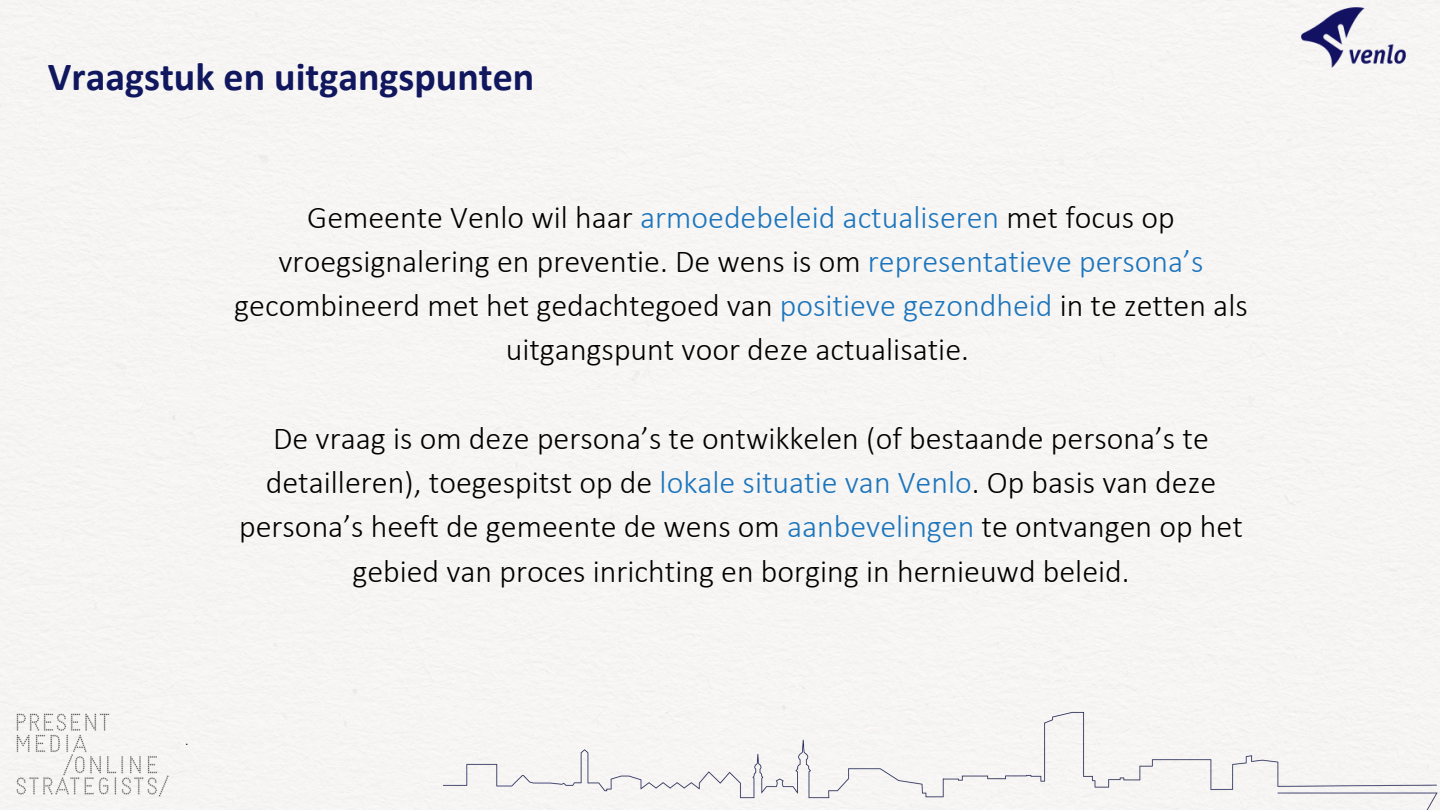
<style>
.page{position:relative;width:1440px;height:810px;background:#fff}
.page>*{position:absolute;margin:0;border:0;box-sizing:border-box;transform-origin:0 0}
.t1{font:700 40px "Calibri";color:#11175e}
.t2{font:300 32px/44.2px "Calibri";color:#000;text-align:center}
.t3{font:300 14.3px "Calibri";color:#000}
.s1{color:#1c75bc}
</style>
<div class="page">
<div style="left:394px;top:694px;width:1046px;height:116px;background:#f6f5f3"></div>
<img style="left:1256px;top:0;width:171px;height:100px">
<img style="left:12px;top:694px;width:161px;height:116px">
<p class="t1" style="left:48px;top:60px;width:488px">Vraagstuk en uitgangspunten</p>
<p class="t2" style="left:234px;top:198px;width:1015px">Gemeente Venlo wil haar <span class="s1">armoedebeleid actualiseren</span> met focus op vroegsignalering en preventie. De wens is om <span class="s1">representatieve persona’s </span>gecombineerd met het gedachtegoed van <span class="s1">positieve gezondheid</span> in te zetten als uitgangspunt voor deze actualisatie.</p>
<p class="t2" style="left:239px;top:419px;width:1005px">De vraag is om deze persona’s te ontwikkelen (of bestaande persona’s te detailleren), toegespitst op de <span class="s1">lokale situatie van Venlo</span>. Op basis van deze persona’s heeft de gemeente de wens om <span class="s1">aanbevelingen</span> te ontvangen op het gebied van proces inrichting en borging in hernieuwd beleid.</p>
<p class="t3" style="left:185px;top:734px;width:5px">.</p>
</div>
